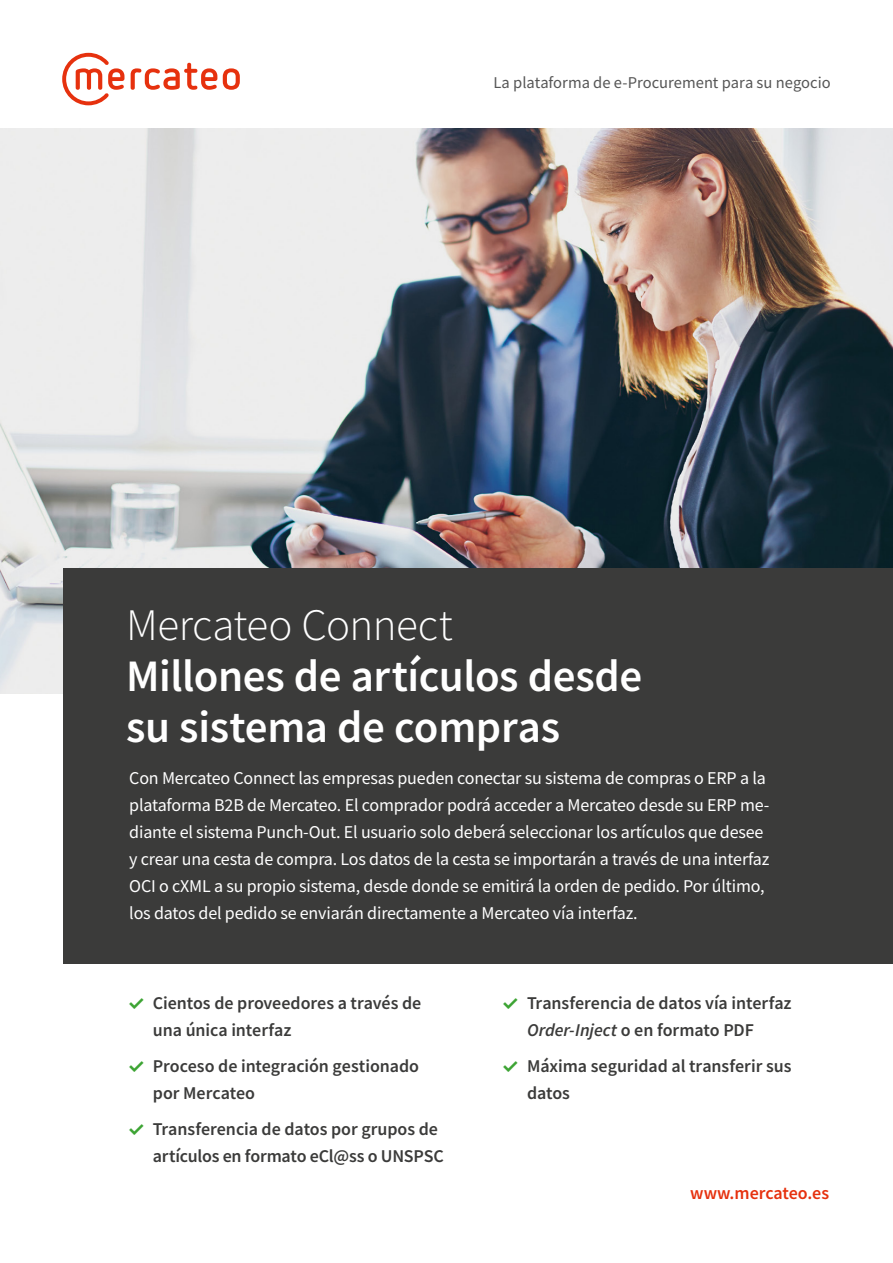
<style>
.page{position:relative;width:893px;height:1263px;background:#fff}
.page>*{position:absolute;margin:0;border:0;box-sizing:border-box;transform-origin:0 0}
.t1{font:600 45px/51px "Source Sans Pro";letter-spacing:-.01em;color:#fff}
.t2{font:300 45px "Source Sans Pro";letter-spacing:-.01em;color:#fff}
.t3{font:18px/27px "Source Sans Pro";letter-spacing:-.01em;color:#fff}
.t4{font:600 18px/27px "Source Sans Pro";letter-spacing:-.005em;color:#3b3b3a}
.t5{font:600 18px "Source Sans Pro";color:#e6310e}
.t6{font:16.5px "Source Sans Pro";color:#565656}
.s1{font-family:"Mercateo Icon Font";font-weight:400;color:#3da434}
.s2{font-style:italic}
</style>
<div class="page">
<img style="left:0;top:129px;width:893px;height:565px">
<div style="left:64px;top:569px;width:829px;height:395px;background:#3b3b3a"></div>
<svg style="left:62px;top:53px;width:178px;height:52px"></svg>
<p class="t6" style="left:493px;top:72px;width:339px">La plataforma de e-Procurement para su negocio</p>
<h1 class="t2" style="left:126px;top:597px;width:328px">Mercateo Connect</h1>
<h1 class="t1" style="left:126px;top:650px;width:518px">Millones de artículos desde su sistema de compras</h1>
<p class="t3" style="left:129px;top:764px;width:642px">Con Mercateo Connect las empresas pueden conectar su sistema de compras o ERP a la plataforma B2B de Mercateo. El comprador podrá acceder a Mercateo desde su ERP me&shy;diante el sistema Punch-Out. El usuario solo deberá seleccionar los artículos que desee y crear una cesta de compra. Los datos de la cesta se importarán a través de una interfaz OCI o cXML a su propio sistema, desde donde se emitirá la orden de pedido. Por último, los datos del pedido se enviarán directamente a Mercateo vía interfaz.</p>
<p class="t4" style="left:153px;top:989px;width:270px;text-indent:-26px"><span class="s1">r</span> Cientos de proveedores a través de una única interfaz</p>
<p class="t4" style="left:153px;top:1052px;width:268px;text-indent:-26px"><span class="s1">r</span> Proceso de integración gestionado por Mercateo</p>
<p class="t4" style="left:153px;top:1115px;width:292px;text-indent:-26px"><span class="s1">r</span> Transferencia de datos por grupos de artículos en formato eCl@ss o UNSPSC</p>
<p class="t4" style="left:527px;top:989px;width:266px;text-indent:-26px"><span class="s1">r</span> Transferencia de datos vía interfaz<br><span class="s2">Order-Inject</span> o en formato PDF</p>
<p class="t4" style="left:527px;top:1052px;width:266px;text-indent:-26px"><span class="s1">r</span> Máxima seguridad al transferir sus datos</p>
<p class="t5" style="left:690px;top:1181px;width:140px">www.mercateo.es</p>
</div>
